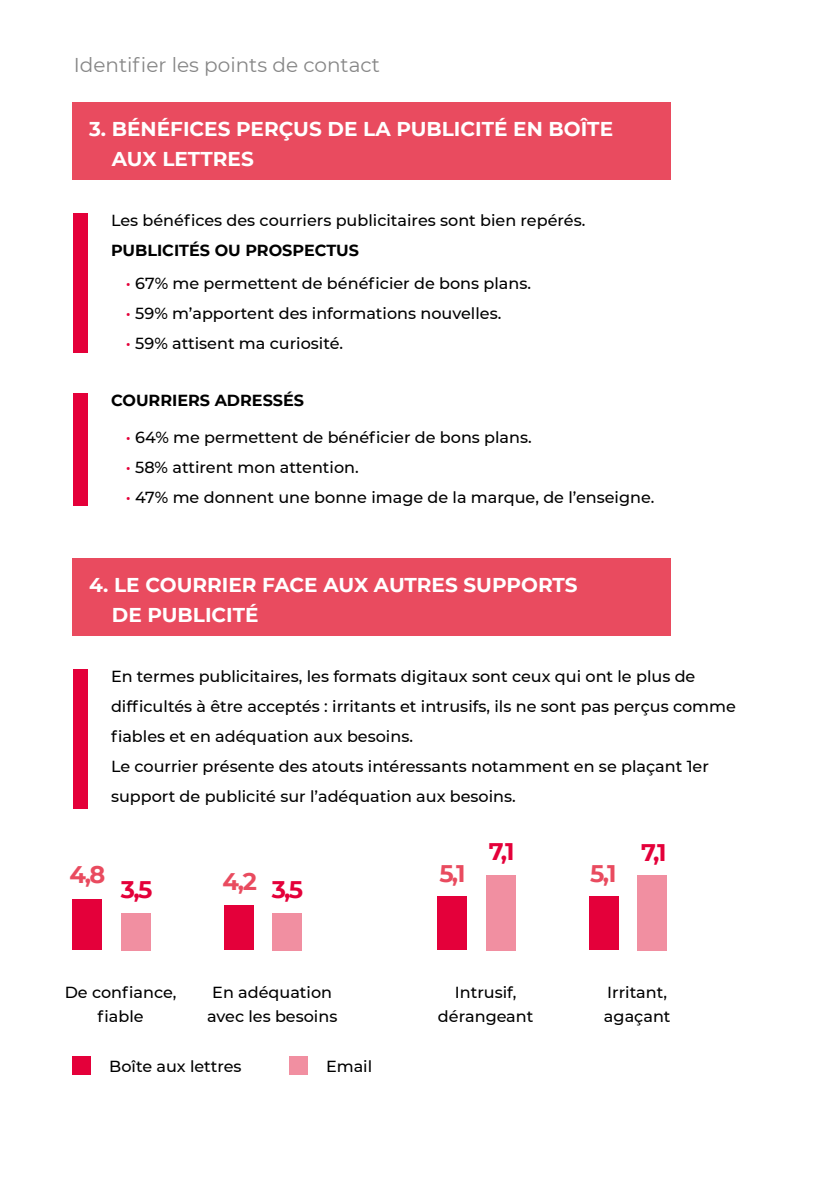
<style>
.page{position:relative;width:840px;height:1191px;background:#fff}
.page>*{position:absolute;margin:0;border:0;box-sizing:border-box;transform-origin:0 0}
.t1{font:700 24px "Montserrat";color:#e94b5f}
.t2{font:700 24px "Montserrat";color:#e4003a}
.t3{font:700 20px/30px "Montserrat";color:#fff}
.t4{font:20px "Montserrat";color:#878787}
.t5{font:500 16px/30px "Montserrat";color:#000;text-align:center}
.t6{font:700 16px "Montserrat";color:#000}
.s1{color:#e4003a}
</style>
<div class="page">
<div style="left:72px;top:102px;width:598px;height:78px;background:#e94b5f"></div>
<div style="left:72px;top:558px;width:598px;height:78px;background:#e94b5f"></div>
<div style="left:73px;top:213px;width:14px;height:139px;background:#e4003a"></div>
<div style="left:73px;top:669px;width:14px;height:139px;background:#e4003a"></div>
<div style="left:73px;top:394px;width:14px;height:112px;background:#e4003a"></div>
<div style="left:72px;top:899px;width:30px;height:51px;background:#e4003a"></div>
<div style="left:437px;top:896px;width:29px;height:54px;background:#e4003a"></div>
<div style="left:224px;top:905px;width:30px;height:45px;background:#e4003a"></div>
<div style="left:589px;top:896px;width:30px;height:54px;background:#e4003a"></div>
<div style="left:121px;top:913px;width:29px;height:37px;background:#f18fa1"></div>
<div style="left:485px;top:875px;width:30px;height:75px;background:#f18fa1"></div>
<div style="left:272px;top:913px;width:29px;height:37px;background:#f18fa1"></div>
<div style="left:636px;top:875px;width:30px;height:75px;background:#f18fa1"></div>
<div style="left:72px;top:1056px;width:19px;height:18px;background:#e4003a"></div>
<div style="left:289px;top:1056px;width:18px;height:18px;background:#f18fa1"></div>
<p class="t4" style="left:74px;top:51px;width:307px">Identifier les points de contact</p>
<p class="t3" style="left:112px;top:113px;width:502px;text-indent:-23px">3. BÉNÉFICES PERÇUS DE LA PUBLICITÉ EN BOÎTE<br>AUX LETTRES</p>
<p class="t5" style="left:111px;top:204px;width:475px">Les bénéfices des courriers publicitaires sont bien repérés.</p>
<p class="t6" style="left:111px;top:239px;width:249px">PUBLICITÉS OU PROSPECTUS</p>
<p class="t5" style="left:126px;top:267px;width:406px"><span class="s1">•</span> 67% me permettent de bénéficier de bons plans.</p>
<p class="t5" style="left:126px;top:297px;width:377px"><span class="s1">•</span> 59% m’apportent des informations nouvelles.</p>
<p class="t5" style="left:126px;top:327px;width:218px"><span class="s1">•</span> 59% attisent ma curiosité.</p>
<p class="t6" style="left:111px;top:389px;width:194px">COURRIERS ADRESSÉS</p>
<p class="t5" style="left:126px;top:421px;width:407px"><span class="s1">•</span> 64% me permettent de bénéficier de bons plans.</p>
<p class="t5" style="left:126px;top:451px;width:234px"><span class="s1">•</span> 58% attirent mon attention.</p>
<p class="t5" style="left:126px;top:481px;width:529px"><span class="s1">•</span> 47% me donnent une bonne image de la marque, de l’enseigne.</p>
<p class="t3" style="left:112px;top:569px;width:467px;text-indent:-23px">4. LE COURRIER FACE AUX AUTRES SUPPORTS<br>DE PUBLICITÉ</p>
<p class="t5" style="left:111px;top:660px;width:626px;text-align:left">En termes publicitaires, les formats digitaux sont ceux qui ont le plus de difficultés à être acceptés : irritants et intrusifs, ils ne sont pas perçus comme fiables et en adéquation aux besoins.<br>Le courrier présente des atouts intéressants notamment en se plaçant 1er support de publicité sur l’adéquation aux besoins.</p>
<h1 class="t2" style="left:488px;top:834px;width:27px">7,1</h1>
<h1 class="t1" style="left:69px;top:857px;width:38px">4,8</h1>
<h1 class="t1" style="left:439px;top:856px;width:28px">5,1</h1>
<h1 class="t1" style="left:222px;top:864px;width:36px">4,2</h1>
<h1 class="t1" style="left:590px;top:856px;width:28px">5,1</h1>
<h1 class="t2" style="left:121px;top:872px;width:33px">3,5</h1>
<h1 class="t2" style="left:271px;top:872px;width:33px">3,5</h1>
<h1 class="t2" style="left:640px;top:835px;width:27px">7,1</h1>
<p class="t5" style="left:65px;top:979px;width:113px;line-height:24px">De confiance, fiable</p>
<p class="t5" style="left:437px;top:979px;width:97px;line-height:24px">Intrusif, dérangeant</p>
<p class="t5" style="left:207px;top:979px;width:132px;line-height:24px">En adéquation avec les besoins</p>
<p class="t5" style="left:603px;top:979px;width:68px;line-height:24px;text-align:left">Irritant, agaçant</p>
<p class="t5" style="left:109px;top:1050px;width:134px">Boîte aux lettres</p>
<p class="t5" style="left:326px;top:1050px;width:48px">Email</p>
</div>
